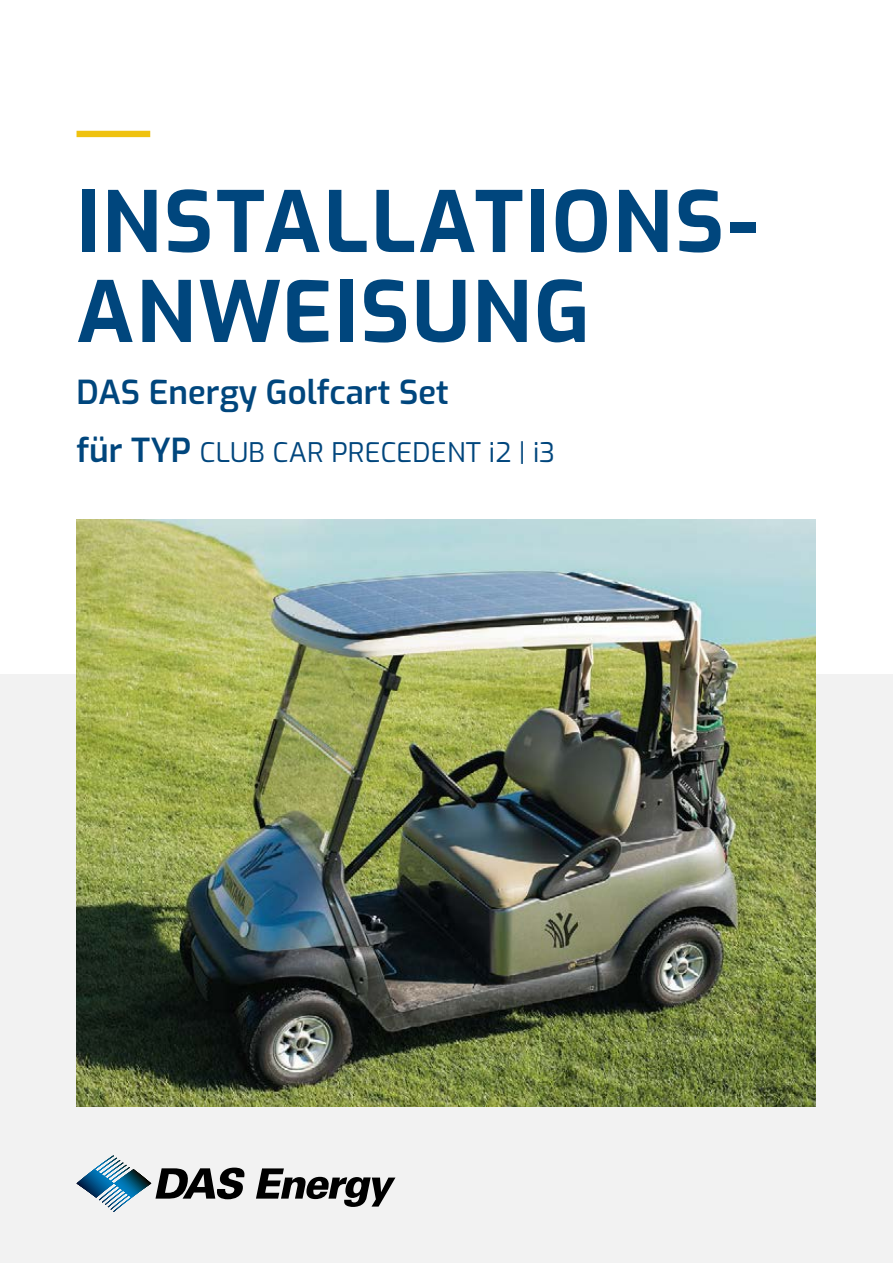
<style>
.page{position:relative;width:893px;height:1263px;background:#fff}
.page>*{position:absolute;margin:0;border:0;box-sizing:border-box;transform-origin:0 0}
.t1{font:700 84px/90px "Exo";letter-spacing:.03em;color:#00467d}
.t2{font:600 33px "Exo";color:#00467d}
.t3{font:27px "Exo";letter-spacing:.01em;color:#00467d}
.s1{font-weight:600;font-size:33px}
</style>
<div class="page">
<div style="left:0;top:674px;width:893px;height:589px;background:#f2f2f2"></div>
<svg style="left:256px;top:1168px;width:139px;height:39px"></svg>
<svg style="left:77px;top:1155px;width:168px;height:57px"></svg>
<div style="left:77px;top:131px;width:73px;height:6px;background:#efc20f"></div>
<img style="left:77px;top:519px;width:738px;height:588px">
<h1 class="t1" style="left:77px;top:171px;width:682px">INSTALLATIONS-<br>ANWEISUNG</h1>
<p class="t2" style="left:77px;top:368px;width:374px">DAS Energy Golfcart Set</p>
<p class="t3" style="left:77px;top:432px;width:480px"><span class="s1">für TYP</span> CLUB CAR PRECEDENT i2 | i3</p>
</div>
